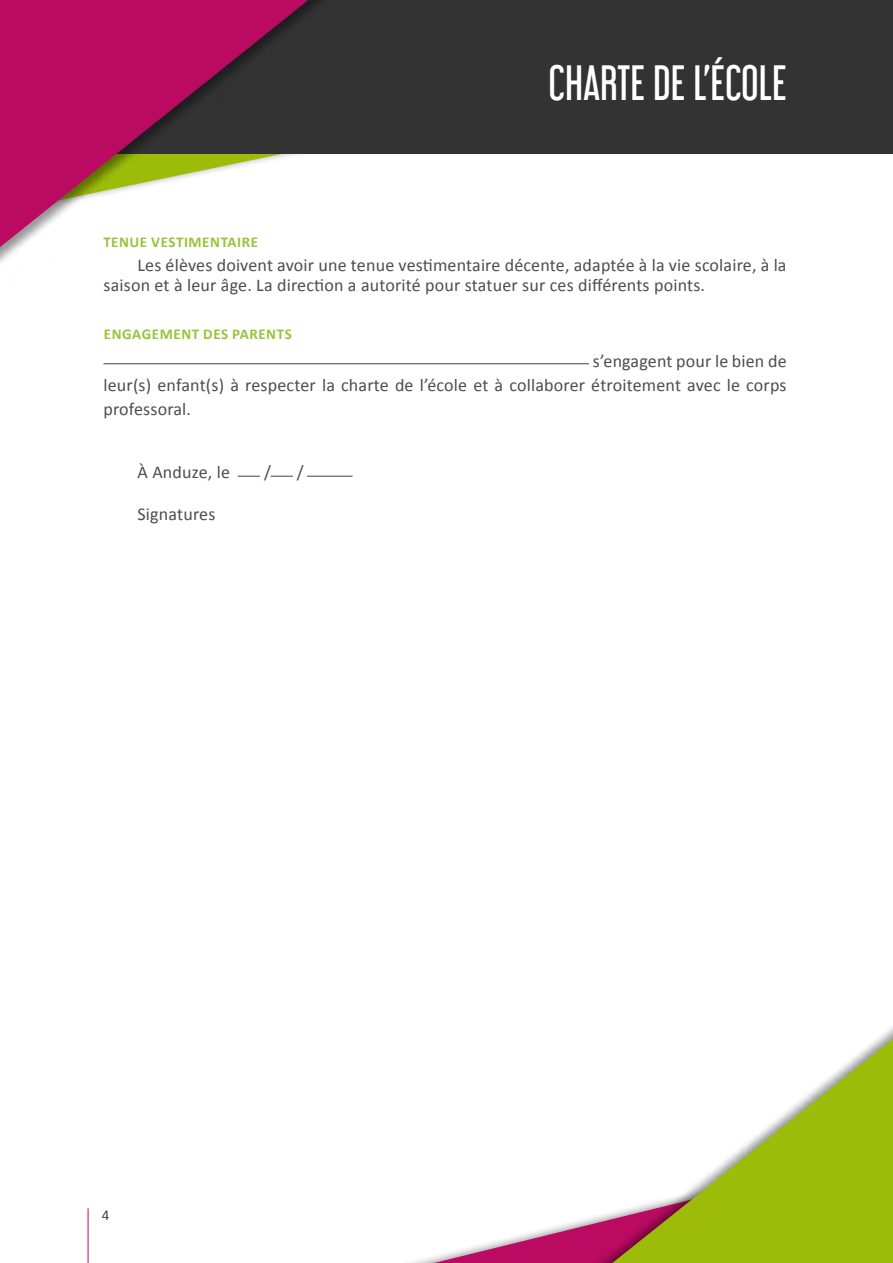
<style>
.page{position:relative;width:893px;height:1263px;background:#fff}
.page>*{position:absolute;margin:0;border:0;box-sizing:border-box;transform-origin:0 0}
.t1{font:43.5px "Libel Suit Rg";color:#fff}
.t2{font:18px/24px "Calibri";letter-spacing:.01em;color:#4e4d4e}
.t3{font:700 15px "Calibri";letter-spacing:.04em;color:#97c439}
.t4{font:15px "Calibri";color:#414142}
</style>
<div class="page">
<hr style="left:88px;top:1208px;width:1px;height:55px;background:#bb0a62">
<svg style="left:434px;top:1223px;width:136px;height:40px"></svg>
<div style="left:0;top:0;width:893px;height:153px;background:#333"></div>
<div style="left:0;top:0;width:339px;height:285px;background:#000;opacity:.41"></div>
<svg style="left:0;top:0;width:308px;height:247px;fill:#bb1162"></svg>
<div style="left:570px;top:1016px;width:323px;height:247px;background:#000;opacity:.41"></div>
<svg style="left:612px;top:1039px;width:281px;height:224px"></svg>
<hr style="left:103px;top:363px;width:486px;height:1px;background:#414142">
<svg style="left:238px;top:476px;width:22px;height:1px"></svg>
<hr style="left:307px;top:476px;width:46px;height:1px;background:#414142">
<svg style="left:271px;top:476px;width:22px;height:1px"></svg>
<h1 class="t1" style="left:549px;top:48px;width:240px">CHARTE DE L’ÉCOLE</h1>
<p class="t3" style="left:103px;top:232px;width:156px">TENUE VESTIMENTAIRE</p>
<p class="t2" style="left:103px;top:255px;width:685px;line-height:19.8px;text-indent:34px">Les élèves doivent avoir une tenue vestimentaire décente, adaptée à la vie scolaire, à la saison et à leur âge. La direction a autorité pour statuer sur ces différents points.</p>
<p class="t3" style="left:104px;top:324px;width:190px">ENGAGEMENT DES PARENTS</p>
<p class="t2" style="left:103px;top:349px;width:685px;text-align:justify;text-indent:489px">s’engagent pour le bien de leur(s) enfant(s) à respecter la charte de l’école et à collaborer étroitement avec le corps professoral.</p>
<p class="t2" style="left:137px;top:460px;width:94px">À Anduze, le</p>
<p class="t2" style="left:264px;top:460px;width:8px">/</p>
<p class="t2" style="left:297px;top:460px;width:8px">/</p>
<p class="t2" style="left:137px;top:502px;width:79px">Signatures</p>
<p class="t4" style="left:102px;top:1206px;width:9px">4</p>
</div>
